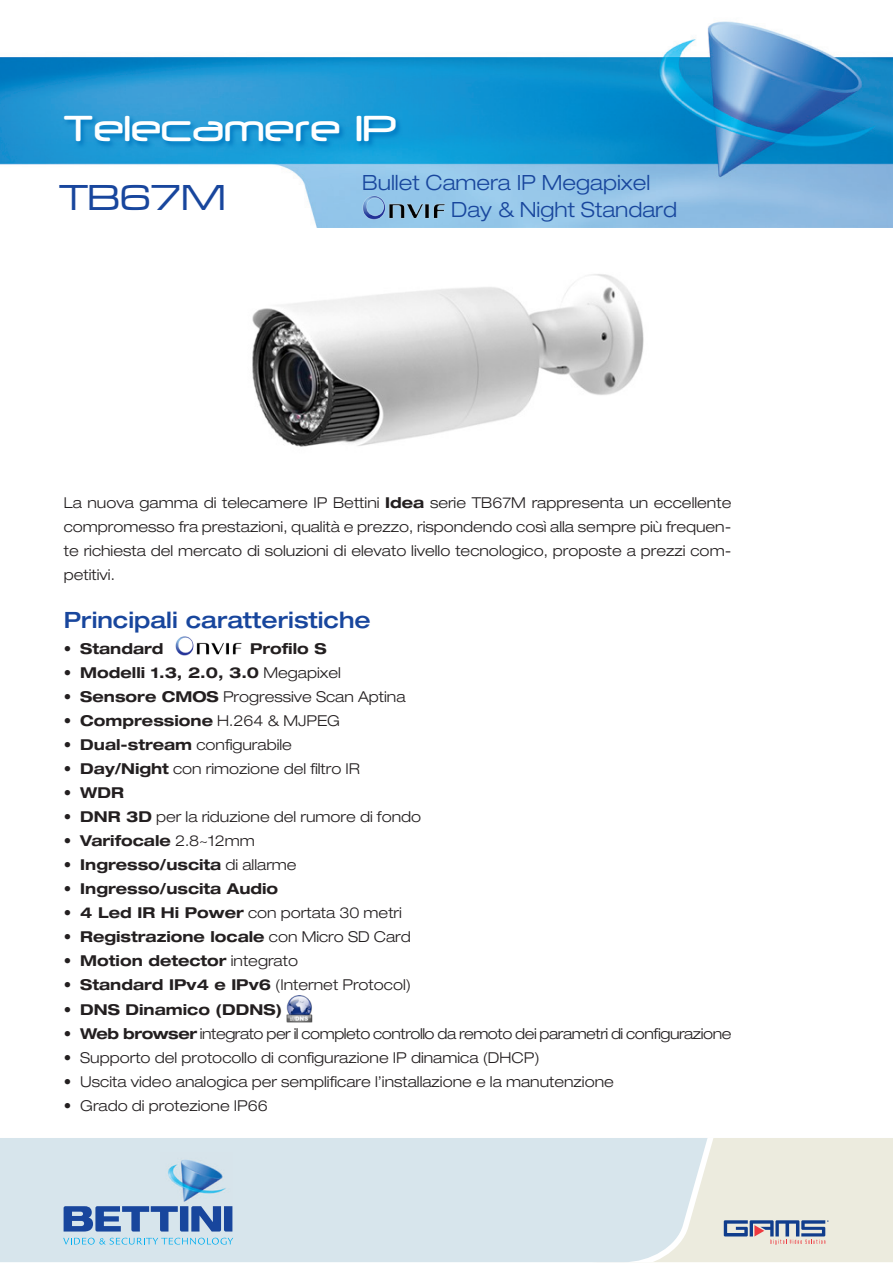
<style>
.page{position:relative;width:893px;height:1263px;background:#fff}
.page>*{position:absolute;margin:0;border:0;box-sizing:border-box;transform-origin:0 0}
.t1{font:500 42.6px "Neuropol";color:#fff}
.t2{font:37.5px "Microgramma D Medi Exte";color:#18469d}
.t3{font:500 expanded 22.5px "Helvetica Neue";color:#18469d}
.t4{font:300 expanded 21px "Helvetica Neue";color:#18469d}
.t5{font:300 expanded 15px/24px "Helvetica Neue";color:#231f20;text-align:justify}
.t6{font:700 expanded 15px "Helvetica Neue";color:#231f20}
.t7{font:300 expanded 15px "Helvetica Neue";letter-spacing:-.03em;color:#231f20}
.s1{font-weight:700}
.s2{font-weight:300}
</style>
<div class="page">
<div style="left:0;top:1138px;width:592px;height:124px;background:#d7e5ec"></div>
<svg style="left:592px;top:1138px;width:300px;height:124px;background:#e0e4e0"></svg>
<img style="left:160px;top:1152px;width:72px;height:54px">
<svg style="left:64px;top:1206px;width:168px;height:25px;background:#5f81ba"></svg>
<svg style="left:63px;top:1238px;width:170px;height:6px"></svg>
<img style="left:175px;top:636px;width:67px;height:19px">
<img style="left:286px;top:996px;width:27px;height:26px">
<img style="left:252px;top:274px;width:392px;height:173px">
<img style="left:0;top:21px;width:893px;height:206px">
<svg style="left:63px;top:114px;width:340px;height:35px;background:#1893d1"></svg>
<img style="left:362px;top:195px;width:83px;height:24px">
<p class="t1" style="left:64px;top:107px;width:333px">Telecamere IP</p>
<p class="t2" style="left:60px;top:174px;width:168px">TB67M</p>
<p class="t4" style="left:362px;top:170px;width:290px">Bullet Camera IP Megapixel</p>
<p class="t4" style="left:451px;top:197px;width:228px">Day &amp; Night Standard</p>
<p class="t5" style="left:64px;top:491px;width:669px">La nuova gamma di telecamere IP Bettini <span class="s1">Idea</span> serie TB67M rappresenta un eccellente compromesso fra prestazioni, qualità e prezzo, rispondendo così alla sempre più frequen&shy;te richiesta del mercato di soluzioni di elevato livello tecnologico, proposte a prezzi com&shy;petitivi.</p>
<p class="t3" style="left:64px;top:606px;width:308px">Principali caratteristiche</p>
<p class="t6" style="left:64px;top:639px;width:101px"><span class="s2">•</span> Standard</p>
<p class="t6" style="left:250px;top:639px;width:78px">Profilo S</p>
<p class="t6" style="left:64px;top:663px;width:279px"><span class="s2">•</span> Modelli 1.3, 2.0, 3.0 <span class="s2">Megapixel</span></p>
<p class="t5" style="left:64px;top:684px;width:343px">• <span class="s1">Sensore CMOS</span> Progressive Scan Aptina</p>
<p class="t5" style="left:64px;top:708px;width:278px">• <span class="s1">Compressione</span> H.264 &amp; MJPEG</p>
<p class="t5" style="left:64px;top:732px;width:230px">• <span class="s1">Dual-stream</span> configurabile</p>
<p class="t5" style="left:64px;top:756px;width:298px">• <span class="s1">Day/Night</span> con rimozione del filtro IR</p>
<p class="t6" style="left:64px;top:783px;width:62px"><span class="s2">•</span> WDR</p>
<p class="t5" style="left:64px;top:804px;width:359px">• <span class="s1">DNR 3D</span> per la riduzione del rumore di fondo</p>
<p class="t6" style="left:64px;top:831px;width:193px"><span class="s2">•</span> Varifocale <span class="s2">2.8~12mm</span></p>
<p class="t6" style="left:64px;top:855px;width:234px"><span class="s2">•</span> Ingresso/uscita <span class="s2">di allarme</span></p>
<p class="t6" style="left:64px;top:879px;width:216px"><span class="s2">•</span> Ingresso/uscita Audio</p>
<p class="t5" style="left:64px;top:900px;width:340px">• <span class="s1">4 Led IR Hi Power</span> con portata 30 metri</p>
<p class="t6" style="left:64px;top:927px;width:349px"><span class="s2">•</span> Registrazione locale <span class="s2">con Micro SD Card</span></p>
<p class="t6" style="left:64px;top:951px;width:236px"><span class="s2">•</span> Motion detector <span class="s2">integrato</span></p>
<p class="t5" style="left:64px;top:972px;width:349px">• <span class="s1">Standard IPv4 e IPv6</span> (Internet Protocol)</p>
<p class="t6" style="left:64px;top:1000px;width:220px"><span class="s2">•</span> DNS Dinamico (DDNS)</p>
<p class="t7" style="left:64px;top:1025px;width:669px">• <span class="s1">Web browser</span> integrato per il completo controllo da remoto dei parametri di configurazione</p>
<p class="t5" style="left:64px;top:1046px;width:477px">• Supporto del protocollo di configurazione IP dinamica (DHCP)</p>
<p class="t5" style="left:64px;top:1070px;width:552px">• Uscita video analogica per semplificare l’installazione e la manutenzione</p>
<p class="t5" style="left:64px;top:1094px;width:206px">• Grado di protezione IP66</p>
</div>
